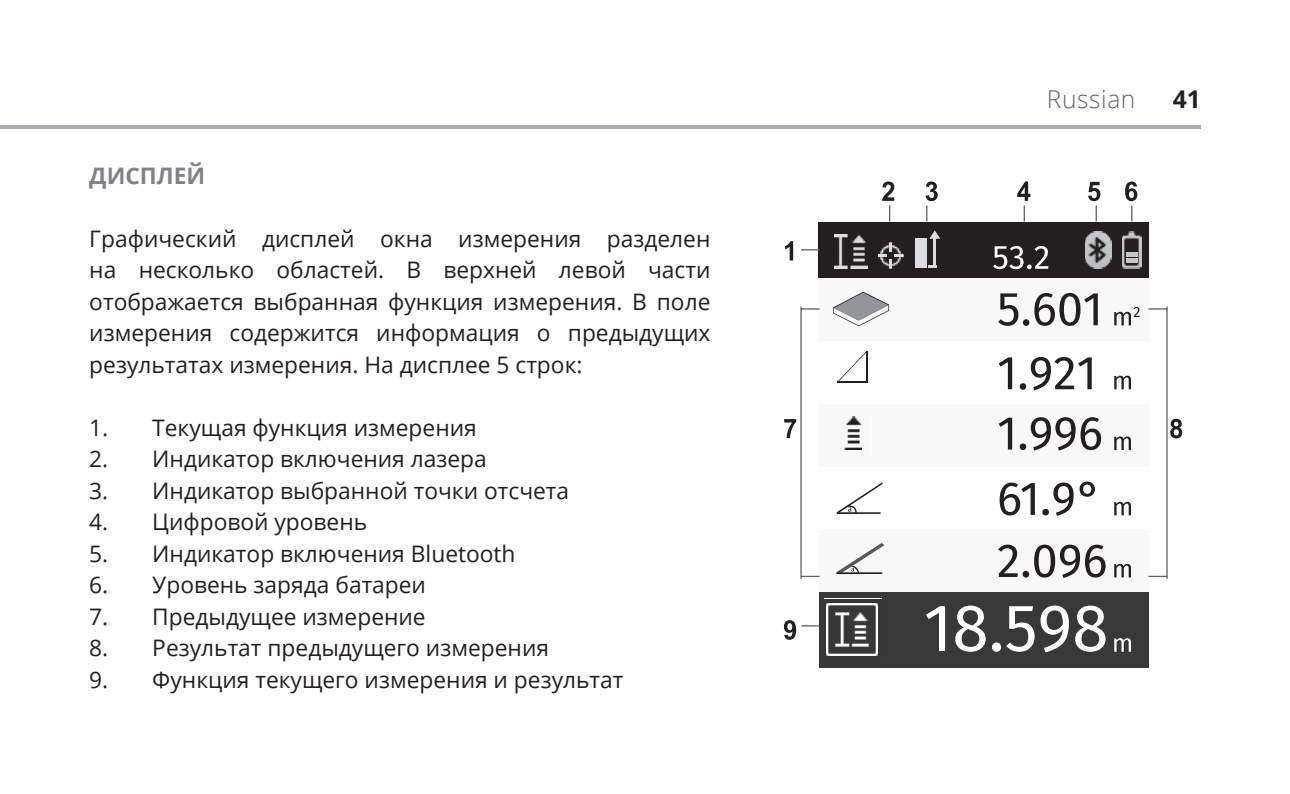
<style>
.page{position:relative;width:1290px;height:794px;background:#fff}
.page>*{position:absolute;margin:0;border:0;box-sizing:border-box;transform-origin:0 0}
.t1{font:300 24.5px "Open Sans";letter-spacing:.025em;color:#656568}
.t2{font:700 24.5px "Open Sans";color:#231f20}
.t3{font:22.75px/31.5px "Open Sans";color:#231f20;text-align:justify}
.t4{font:700 22.75px "Open Sans";color:#808285}
</style>
<div class="page">
<hr style="left:0;top:125px;width:1200px;height:3px;background:#aeafb3">
<div style="left:834px;top:222px;width:314px;height:56px;background:#231f20"></div>
<div style="left:819px;top:222px;width:58px;height:56px;background:#231f20"></div>
<svg style="left:993px;top:246px;width:55px;height:23px"></svg>
<img style="left:834px;top:234px;width:33px;height:34px">
<svg style="left:928px;top:265px;width:5px;height:3px"></svg>
<hr style="left:933px;top:239px;width:3px;height:29px;background:#dcdddf">
<svg style="left:929px;top:230px;width:11px;height:9px"></svg>
<img style="left:1122px;top:232px;width:19px;height:36px">
<img style="left:1085px;top:232px;width:26px;height:36px">
<hr style="left:1126px;top:258px;width:11px;height:4px;background:#c6c7c9">
<hr style="left:1126px;top:253px;width:11px;height:4px;background:#c4c5c7">
<div style="left:915px;top:239px;width:11px;height:29px;background:#dcdddf"></div>
<svg style="left:878px;top:243px;width:25px;height:25px"></svg>
<div style="left:819px;top:278px;width:329px;height:63px;background:#f8f8f9"></div>
<div style="left:819px;top:404px;width:329px;height:62px;background:#f8f8f9"></div>
<div style="left:819px;top:529px;width:329px;height:63px;background:#f8f8f9"></div>
<div style="left:819px;top:592px;width:329px;height:76px;background:#383839"></div>
<svg style="left:998px;top:293px;width:100px;height:33px"></svg>
<svg style="left:998px;top:357px;width:14px;height:32px"></svg>
<svg style="left:1020px;top:357px;width:72px;height:33px"></svg>
<svg style="left:998px;top:418px;width:14px;height:31px"></svg>
<svg style="left:1020px;top:417px;width:81px;height:33px"></svg>
<svg style="left:999px;top:482px;width:36px;height:33px"></svg>
<svg style="left:1042px;top:482px;width:31px;height:34px"></svg>
<svg style="left:1079px;top:481px;width:16px;height:16px"></svg>
<svg style="left:998px;top:544px;width:107px;height:34px"></svg>
<svg style="left:926px;top:606px;width:19px;height:45px"></svg>
<svg style="left:955px;top:605px;width:31px;height:47px"></svg>
<svg style="left:992px;top:606px;width:42px;height:46px"></svg>
<svg style="left:1040px;top:605px;width:29px;height:47px"></svg>
<svg style="left:1075px;top:605px;width:30px;height:47px"></svg>
<svg style="left:1114px;top:376px;width:17px;height:13px"></svg>
<svg style="left:1114px;top:436px;width:17px;height:14px"></svg>
<svg style="left:1114px;top:502px;width:17px;height:13px"></svg>
<svg style="left:1114px;top:564px;width:17px;height:13px"></svg>
<svg style="left:1114px;top:638px;width:17px;height:14px"></svg>
<svg style="left:1114px;top:307px;width:25px;height:18px"></svg>
<svg style="left:833px;top:292px;width:56px;height:34px"></svg>
<hr style="left:837px;top:381px;width:29px;height:2px;background:#231f20">
<svg style="left:838px;top:351px;width:28px;height:30px"></svg>
<hr style="left:866px;top:351px;width:1px;height:31px;background:#231f20">
<img style="left:844px;top:417px;width:18px;height:33px">
<img style="left:826px;top:603px;width:52px;height:52px">
<hr style="left:836px;top:572px;width:46px;height:2px;background:#231f20">
<svg style="left:836px;top:543px;width:48px;height:30px"></svg>
<svg style="left:837px;top:482px;width:45px;height:31px"></svg>
<hr style="left:837px;top:512px;width:43px;height:2px;background:#231f20">
<svg style="left:785px;top:241px;width:8px;height:19px"></svg>
<svg style="left:784px;top:419px;width:12px;height:19px"></svg>
<svg style="left:1170px;top:419px;width:12px;height:19px"></svg>
<svg style="left:801px;top:249px;width:18px;height:1px"></svg>
<svg style="left:802px;top:308px;width:17px;height:1px"></svg>
<svg style="left:802px;top:576px;width:17px;height:1px"></svg>
<hr style="left:800px;top:306px;width:2px;height:273px;background:#646467">
<svg style="left:1148px;top:308px;width:18px;height:1px"></svg>
<svg style="left:1148px;top:576px;width:18px;height:1px"></svg>
<hr style="left:1166px;top:306px;width:1px;height:273px;background:#646467">
<svg style="left:882px;top:181px;width:12px;height:40px"></svg>
<svg style="left:925px;top:181px;width:13px;height:40px"></svg>
<svg style="left:1017px;top:181px;width:13px;height:40px"></svg>
<svg style="left:1088px;top:182px;width:12px;height:39px"></svg>
<svg style="left:1125px;top:181px;width:12px;height:40px"></svg>
<svg style="left:784px;top:620px;width:35px;height:20px"></svg>
<p class="t4" style="left:89px;top:159px;width:117px">ДИСПЛЕЙ</p>
<p class="t3" style="left:89px;top:222px;width:623px">Графический дисплей окна измерения разделен на несколько областей. В верхней левой части отображается выбранная функция измерения. В поле измерения содержится информация о предыдущих результатах измерения. На дисплее 5 строк:</p>
<p class="t3" style="left:89px;top:411px;width:389px">1. Текущая функция измерения</p>
<p class="t3" style="left:89px;top:443px;width:399px">2. Индикатор включения лазера</p>
<p class="t3" style="left:89px;top:474px;width:481px">3. Индикатор выбранной точки отсчета</p>
<p class="t3" style="left:89px;top:506px;width:279px">4. Цифровой уровень</p>
<p class="t3" style="left:89px;top:537px;width:428px">5. Индикатор включения Bluetooth</p>
<p class="t3" style="left:89px;top:569px;width:338px">6. Уровень заряда батареи</p>
<p class="t3" style="left:89px;top:600px;width:338px">7. Предыдущее измерение</p>
<p class="t3" style="left:89px;top:632px;width:461px">8. Результат предыдущего измерения</p>
<p class="t3" style="left:89px;top:663px;width:536px">9. Функция текущего измерения и результат</p>
<p class="t1" style="left:1047px;top:82px;width:90px">Russian</p>
<p class="t2" style="left:1173px;top:82px;width:29px">41</p>
</div>
